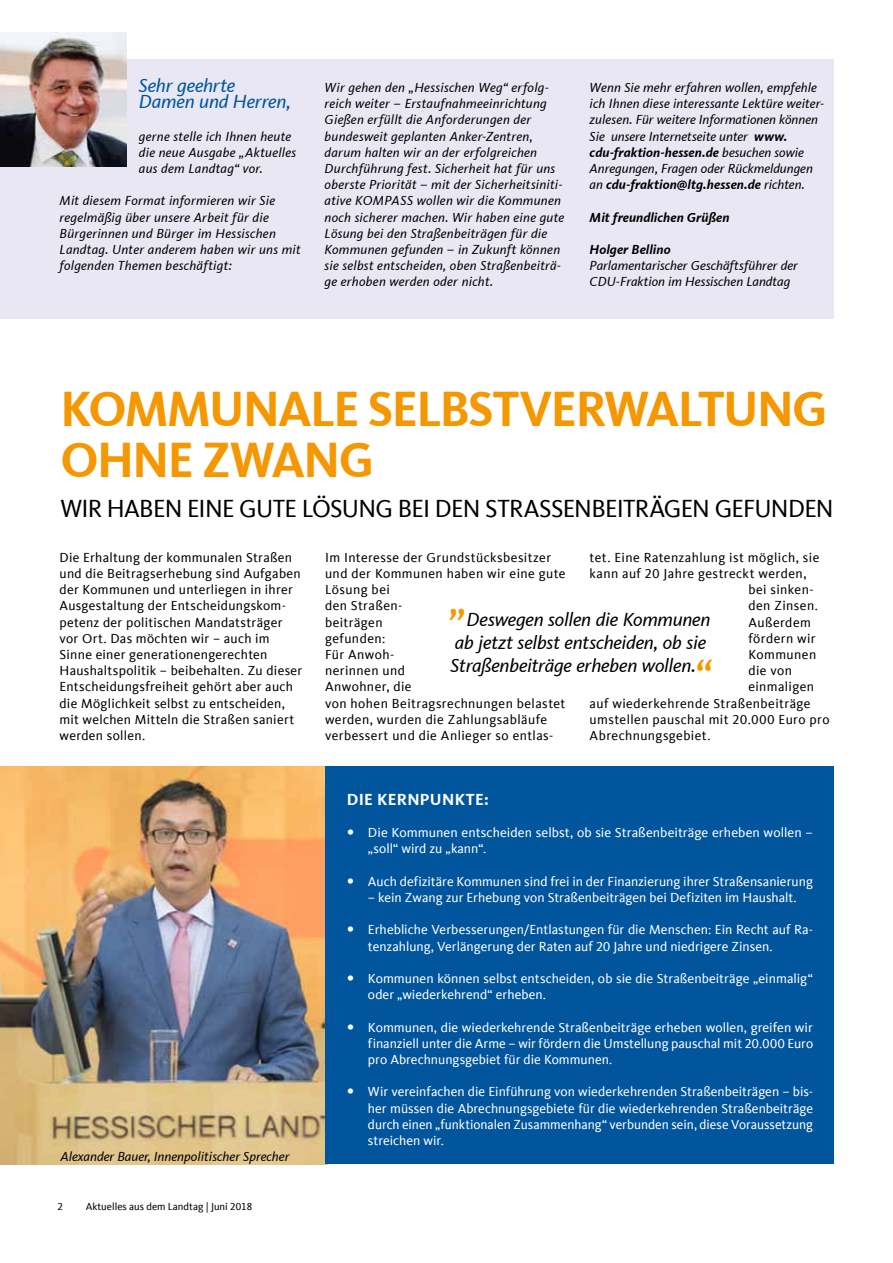
<style>
.page{position:relative;width:893px;height:1263px;background:#fff}
.page>*{position:absolute;margin:0;border:0;box-sizing:border-box;transform-origin:0 0}
.t1{font:700 51px/51px "CDU Kievit Tab";letter-spacing:-.03em;color:#f49700}
.t2{font:italic 45px "CDU Kievit Tab";color:#f49700}
.t3{font:25.5px "CDU Kievit Tab";letter-spacing:-.03em;color:#000}
.t4{font:italic 19.5px/23.4px "CDU Kievit Tab";letter-spacing:-.01em;color:#000}
.t5{font:italic 19.5px/16.2px "CDU Kievit Tab";letter-spacing:-.01em;color:#00559d}
.t6{font:700 16.5px "CDU Kievit Tab";letter-spacing:.02em;color:#fff}
.t7{font:italic 13.5px/16.2px "CDU Kievit Tab";letter-spacing:.015em;color:#000}
.t8{font:13.5px/16.2px "CDU Kievit Tab";letter-spacing:.025em;color:#000}
.t9{font:13.5px/16.2px "CDU Kievit Tab";color:#fff}
.t10{font:italic 700 13.5px "CDU Kievit Tab";letter-spacing:.005em;color:#000}
.t11{font:10.5px "CDU Kievit Tab";color:#000}
.s1{font-weight:700}
</style>
<div class="page">
<img style="left:0;top:766px;width:325px;height:398px">
<div style="left:0;top:60px;width:833px;height:259px;background:#e8e7f3"></div>
<img style="left:0;top:32px;width:126px;height:135px">
<div style="left:325px;top:766px;width:509px;height:398px;background:#00559d"></div>
<h3 class="t5" style="left:139px;top:77px;width:153px">Sehr geehrte<br>Damen und Herren,</h3>
<p class="t7" style="left:139px;top:128px;width:159px">gerne stelle ich Ihnen heute die neue Ausgabe „Aktuelles aus dem Landtag“ vor.</p>
<p class="t7" style="left:60px;top:193px;width:243px">Mit diesem Format informieren wir Sie regelmäßig über unsere Arbeit für die Bürgerinnen und Bürger im Hessischen Landtag. Unter anderem haben wir uns mit folgenden Themen beschäftigt:</p>
<p class="t7" style="left:325px;top:79px;width:241px">Wir gehen den „Hessischen Weg“ erfolg&shy;reich weiter – Erstaufnahmeeinrichtung Gießen erfüllt die Anforderungen der bundesweit geplanten Anker-Zentren, darum halten wir an der erfolgreichen Durchführung fest. Sicherheit hat für uns oberste Priorität – mit der Sicherheitsiniti&shy;ative KOMPASS wollen wir die Kommunen noch sicherer machen. Wir haben eine gute Lösung bei den Straßenbeiträgen für die Kommunen gefunden – in Zukunft können sie selbst entscheiden, oben Straßenbeiträ&shy;ge erhoben werden oder nicht.</p>
<p class="t7" style="left:590px;top:79px;width:236px">Wenn Sie mehr erfahren wollen, empfehle ich Ihnen diese interessante Lektüre weiter&shy;zulesen. Für weitere Informationen können Sie unsere Internetseite unter <span class="s1">www. cdu-fraktion-hessen.de</span> besuchen sowie Anregungen, Fragen oder Rückmeldungen an <span class="s1">cdu-fraktion@ltg.hessen.de</span> richten.</p>
<p class="t10" style="left:590px;top:209px;width:141px">Mit freundlichen Grüßen</p>
<p class="t10" style="left:590px;top:241px;width:82px">Holger Bellino</p>
<p class="t7" style="left:590px;top:258px;width:210px">Parlamentarischer Geschäftsführer der<br>CDU-Fraktion im Hessischen Landtag</p>
<h1 class="t1" style="left:60px;top:383px;width:768px">KOMMUNALE SELBSTVERWALTUNG<br>OHNE ZWANG</h1>
<h3 class="t3" style="left:60px;top:494px;width:775px">WIR HABEN EINE GUTE LÖSUNG BEI DEN STRASSENBEITRÄGEN GEFUNDEN</h3>
<p class="t8" style="left:60px;top:549px;width:244px">Die Erhaltung der kommunalen Straßen und die Beitragserhebung sind Aufgaben der Kommunen und unterliegen in ihrer Ausgestaltung der Entscheidungskom&shy;petenz der politischen Mandatsträger vor Ort. Das möchten wir – auch im Sinne einer generationengerechten Haushaltspolitik – beibehalten. Zu dieser Entscheidungsfreiheit gehört aber auch die Möglichkeit selbst zu entscheiden, mit welchen Mitteln die Straßen saniert werden sollen.</p>
<p class="t8" style="left:325px;top:549px;width:242px">Im Interesse der Grundstücksbesitzer und der Kommunen haben wir eine gute<br>Lösung bei<br>den Straßen-<br>beiträgen<br>gefunden:<br>Für Anwoh-<br>nerinnen und<br>Anwohner, die<br>von hohen Beitragsrechnungen belastet werden, wurden die Zahlungsabläufe verbessert und die Anlieger so entlas-</p>
<p class="t8" style="left:590px;top:549px;width:231px">tet. Eine Ratenzahlung ist möglich, sie</p>
<p class="t8" style="left:590px;top:565px;width:218px">kann auf 20 Jahre gestreckt werden,</p>
<p class="t8" style="left:748px;top:582px;width:67px">bei sinken-</p>
<p class="t8" style="left:748px;top:598px;width:71px">den Zinsen.</p>
<p class="t8" style="left:748px;top:614px;width:64px">Außerdem</p>
<p class="t8" style="left:748px;top:630px;width:69px">fördern wir</p>
<p class="t8" style="left:748px;top:646px;width:69px">Kommunen</p>
<p class="t8" style="left:748px;top:663px;width:45px">die von</p>
<p class="t8" style="left:748px;top:679px;width:67px">einmaligen</p>
<p class="t8" style="left:590px;top:695px;width:222px">auf wiederkehrende Straßenbeiträge</p>
<p class="t8" style="left:590px;top:711px;width:241px">umstellen pauschal mit 20.000 Euro pro</p>
<p class="t8" style="left:590px;top:727px;width:122px">Abrechnungsgebiet.</p>
<h2 class="t2" style="left:450px;top:572px;width:18px">„</h2>
<h3 class="t4" style="left:451px;top:607px;width:261px;text-indent:16px">Deswegen sollen die Kommunen ab jetzt selbst entscheiden, ob sie<br>Straßenbeiträge erheben wollen.</h3>
<h2 class="t2" style="left:693px;top:649px;width:18px">“</h2>
<p class="t7" style="left:60px;top:1149px;width:231px">Alexander Bauer, Innenpolitischer Sprecher</p>
<p class="t11" style="left:57px;top:1200px;width:7px">2</p>
<p class="t11" style="left:86px;top:1200px;width:168px">Aktuelles aus dem Landtag | Juni 2018</p>
<p class="t6" style="left:347px;top:790px;width:144px">DIE KERNPUNKTE:</p>
<p class="t9" style="left:368px;top:825px;width:446px">Die Kommunen entscheiden selbst, ob sie Straßenbeiträge erheben wollen – „soll“ wird zu „kann“.</p>
<p class="t9" style="left:368px;top:873px;width:447px">Auch defizitäre Kommunen sind frei in der Finanzierung ihrer Straßensanierung</p>
<p class="t9" style="left:368px;top:889px;width:430px">– kein Zwang zur Erhebung von Straßenbeiträgen bei Defiziten im Haushalt.</p>
<p class="t9" style="left:368px;top:922px;width:446px">Erhebliche Verbesserungen/Entlastungen für die Menschen: Ein Recht auf Ra&shy;tenzahlung, Verlängerung der Raten auf 20 Jahre und niedrigere Zinsen.</p>
<p class="t9" style="left:368px;top:970px;width:446px">Kommunen können selbst entscheiden, ob sie die Straßenbeiträge „einmalig“ oder „wiederkehrend“ erheben.</p>
<p class="t9" style="left:368px;top:1019px;width:447px;text-align:justify">Kommunen, die wiederkehrende Straßenbeiträge erheben wollen, greifen wir finanziell unter die Arme – wir fördern die Umstellung pauschal mit 20.000 Euro pro Abrechnungsgebiet für die Kommunen.</p>
<p class="t9" style="left:368px;top:1084px;width:447px;text-align:justify">Wir vereinfachen die Einführung von wiederkehrenden Straßenbeiträgen – bis&shy;her müssen die Abrechnungsgebiete für die wiederkehrenden Straßenbeiträge durch einen „funktionalen Zusammenhang“ verbunden sein, diese Voraussetzung streichen wir.</p>
</div>
